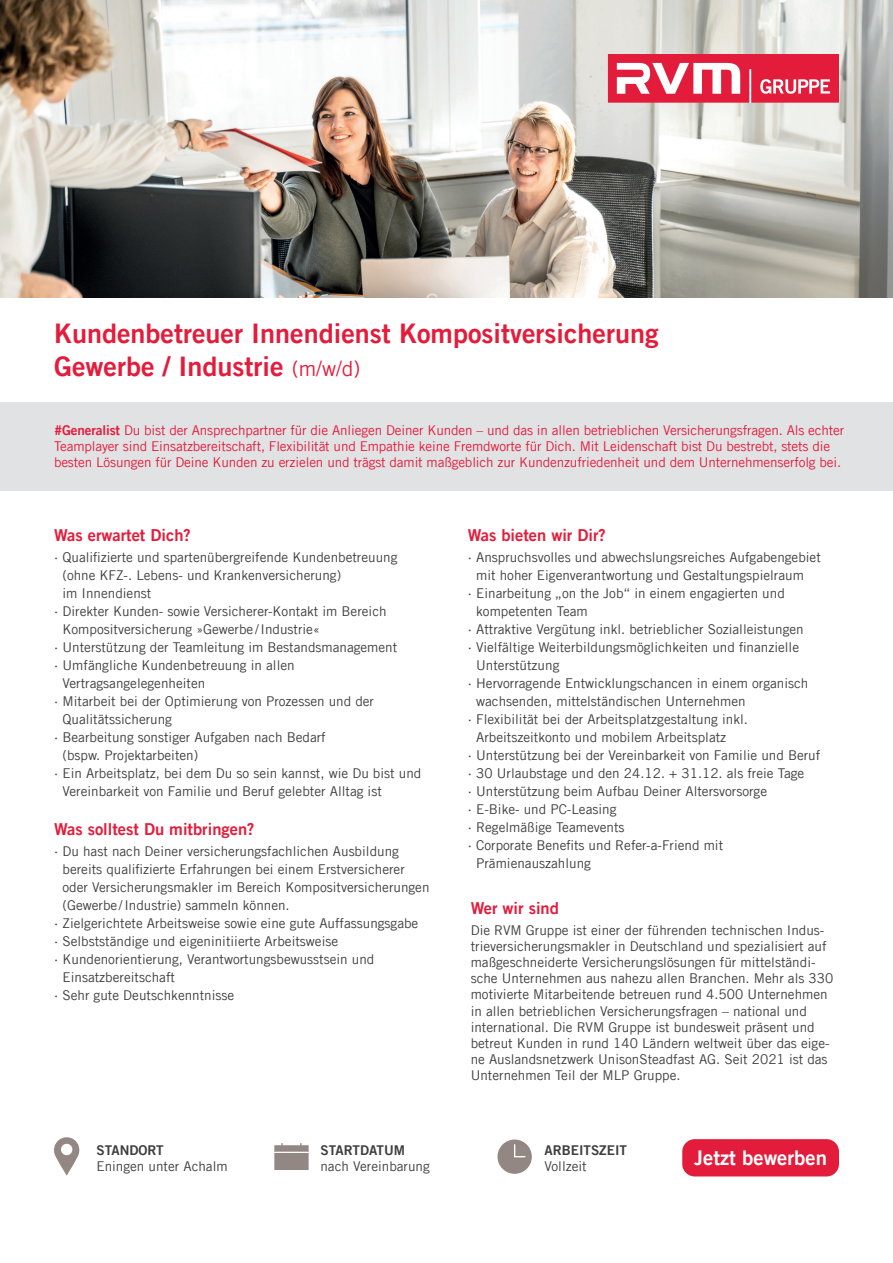
<style>
.page{position:relative;width:893px;height:1263px;background:#fff}
.page>*{position:absolute;margin:0;border:0;box-sizing:border-box;transform-origin:0 0}
.t1{font:27px/32.4px "Trade Gothic LT Com Bd 2";color:#e41c3b}
.t2{font:20.4px "Trade Gothic LT Com Bd 2";color:#fff}
.t3{font:16.5px "Trade Gothic LT Com Bd 2";color:#e41c3b}
.t4{font:13.5px/16.2px "Trade Gothic LT Com";color:#3e3e3f}
.t5{font:13.5px/16.2px "Trade Gothic LT Com";letter-spacing:-.01em;color:#e41c3b}
.t6{font:13.5px "Trade Gothic LT Com Bd 2";color:#3e3e3f}
.s1{font-family:"Trade Gothic LT Com";font-size:21px}
.s2{font-family:"Trade Gothic LT Com Bd 2"}
</style>
<div class="page">
<div style="left:0;top:402px;width:893px;height:89px;background:#e1e2e4"></div>
<img style="left:0;top:0;width:893px;height:298px">
<div style="left:498px;top:1140px;width:33px;height:33px;background:#938784;border-radius:50%"></div>
<div style="left:497px;top:1139px;width:35px;height:35px;border:1px solid #938784;border-radius:50%"></div>
<svg style="left:514px;top:1143px;width:12px;height:15px"></svg>
<svg style="left:54px;top:1137px;width:26px;height:39px"></svg>
<div style="left:61px;top:1144px;width:11px;height:11px;background:#fff;border-radius:50%"></div>
<svg style="left:274px;top:1143px;width:35px;height:27px"></svg>
<hr style="left:273px;top:1152px;width:37px;height:1px;background:#fff">
<div style="left:682px;top:1139px;width:157px;height:37px;background:#e41c3b;border-radius:12px"></div>
<svg style="left:608px;top:54px;width:231px;height:49px"></svg>
<h1 class="t1" style="left:54px;top:317px;width:606px">Kundenbetreuer Innendienst Kompositversicherung<br>Gewerbe / Industrie <span class="s1">(m/w/d)</span></h1>
<p class="t5" style="left:54px;top:421px;width:792px"><span class="s2">#Generalist</span> Du bist der Ansprechpartner für die Anliegen Deiner Kunden – und das in allen betrieblichen Versicherungsfragen. Als echter<br>Teamplayer sind Einsatzbereitschaft, Flexibilität und Empathie keine Fremdworte für Dich. Mit Leidenschaft bist Du bestrebt, stets die besten Lösungen für Deine Kunden zu erzielen und trägst damit maßgeblich zur Kundenzufriedenheit und dem Unternehmenserfolg bei.</p>
<p class="t3" style="left:54px;top:525px;width:138px">Was erwartet Dich?</p>
<p class="t4" style="left:54px;top:549px;width:345px">· Qualifizierte und spartenübergreifende Kundenbetreuung</p>
<p class="t4" style="left:63px;top:567px;width:280px">(ohne KFZ-. Lebens- und Krankenversicherung)</p>
<p class="t4" style="left:63px;top:585px;width:90px">im Innendienst</p>
<p class="t4" style="left:54px;top:603px;width:334px">· Direkter Kunden- sowie Versicherer-Kontakt im Bereich</p>
<p class="t4" style="left:63px;top:621px;width:259px">Kompositversicherung »Gewerbe / Industrie«</p>
<p class="t4" style="left:54px;top:639px;width:345px">· Unterstützung der Teamleitung im Bestandsmanagement</p>
<p class="t4" style="left:54px;top:657px;width:242px">· Umfängliche Kundenbetreuung in allen</p>
<p class="t4" style="left:63px;top:675px;width:144px">Vertragsangelegenheiten</p>
<p class="t4" style="left:54px;top:693px;width:322px">· Mitarbeit bei der Optimierung von Prozessen und der</p>
<p class="t4" style="left:63px;top:711px;width:111px">Qualitätssicherung</p>
<p class="t4" style="left:54px;top:729px;width:273px">· Bearbeitung sonstiger Aufgaben nach Bedarf</p>
<p class="t4" style="left:63px;top:747px;width:137px">(bspw. Projektarbeiten)</p>
<p class="t4" style="left:54px;top:765px;width:369px">· Ein Arbeitsplatz, bei dem Du so sein kannst, wie Du bist und</p>
<p class="t4" style="left:63px;top:783px;width:321px">Vereinbarkeit von Familie und Beruf gelebter Alltag ist</p>
<p class="t3" style="left:54px;top:819px;width:202px">Was solltest Du mitbringen?</p>
<p class="t4" style="left:54px;top:843px;width:346px">· Du hast nach Deiner versicherungsfachlichen Ausbildung</p>
<p class="t4" style="left:63px;top:861px;width:344px">bereits qualifizierte Erfahrungen bei einem Erstversicherer</p>
<p class="t4" style="left:63px;top:879px;width:368px">oder Versicherungsmakler im Bereich Kompositversicherungen</p>
<p class="t4" style="left:63px;top:897px;width:229px">(Gewerbe / Industrie) sammeln können.</p>
<p class="t4" style="left:54px;top:915px;width:366px">· Zielgerichtete Arbeitsweise sowie eine gute Auffassungsgabe</p>
<p class="t4" style="left:54px;top:933px;width:286px">· Selbstständige und eigeninitiierte Arbeitsweise</p>
<p class="t4" style="left:54px;top:951px;width:322px">· Kundenorientierung, Verantwortungsbewusstsein und</p>
<p class="t4" style="left:63px;top:969px;width:114px">Einsatzbereitschaft</p>
<p class="t4" style="left:54px;top:987px;width:182px">· Sehr gute Deutschkenntnisse</p>
<p class="t6" style="left:96px;top:1142px;width:69px">STANDORT</p>
<p class="t4" style="left:96px;top:1158px;width:133px">Eningen unter Achalm</p>
<p class="t6" style="left:320px;top:1142px;width:86px">STARTDATUM</p>
<p class="t4" style="left:320px;top:1158px;width:111px">nach Vereinbarung</p>
<p class="t3" style="left:468px;top:525px;width:140px">Was bieten wir Dir?</p>
<p class="t4" style="left:468px;top:549px;width:355px">· Anspruchsvolles und abwechslungsreiches Aufgabengebiet</p>
<p class="t4" style="left:476px;top:567px;width:329px">mit hoher Eigenverantwortung und Gestaltungspielraum</p>
<p class="t4" style="left:468px;top:585px;width:319px">· Einarbeitung „on the Job“ in einem engagierten und</p>
<p class="t4" style="left:476px;top:603px;width:113px">kompetenten Team</p>
<p class="t4" style="left:468px;top:621px;width:338px">· Attraktive Vergütung inkl. betrieblicher Sozialleistungen</p>
<p class="t4" style="left:468px;top:639px;width:333px">· Vielfältige Weiterbildungsmöglichkeiten und finanzielle</p>
<p class="t4" style="left:476px;top:657px;width:85px">Unterstützung</p>
<p class="t4" style="left:468px;top:675px;width:342px">· Hervorragende Entwicklungschancen in einem organisch</p>
<p class="t4" style="left:476px;top:693px;width:271px">wachsenden, mittelständischen Unternehmen</p>
<p class="t4" style="left:468px;top:711px;width:282px">· Flexibilität bei der Arbeitsplatzgestaltung inkl.</p>
<p class="t4" style="left:476px;top:729px;width:252px">Arbeitszeitkonto und mobilem Arbeitsplatz</p>
<p class="t4" style="left:468px;top:747px;width:354px">· Unterstützung bei der Vereinbarkeit von Familie und Beruf</p>
<p class="t4" style="left:468px;top:765px;width:338px">· 30 Urlaubstage und den 24.12. + 31.12. als freie Tage</p>
<p class="t4" style="left:468px;top:783px;width:301px">· Unterstützung beim Aufbau Deiner Altersvorsorge</p>
<p class="t4" style="left:468px;top:801px;width:150px">· E-Bike- und PC-Leasing</p>
<p class="t4" style="left:468px;top:819px;width:158px">· Regelmäßige Teamevents</p>
<p class="t4" style="left:468px;top:837px;width:257px">· Corporate Benefits und Refer-a-Friend mit</p>
<p class="t4" style="left:476px;top:855px;width:116px">Prämienauszahlung</p>
<p class="t3" style="left:471px;top:897px;width:90px">Wer wir sind</p>
<p class="t4" style="left:471px;top:921px;width:364px">Die RVM Gruppe ist einer der führenden technischen Indus&shy;trieversicherungsmakler in Deutschland und spezialisiert auf maßgeschneiderte Versicherungslösungen für mittelständi&shy;sche Unternehmen aus nahezu allen Branchen. Mehr als 330 motivierte Mitarbeitende betreuen rund 4.500 Unternehmen in allen betrieblichen Versicherungsfragen – national und international. Die RVM Gruppe ist bundesweit präsent und betreut Kunden in rund 140 Ländern weltweit über das eige&shy;ne Auslandsnetzwerk UnisonSteadfast AG. Seit 2021 ist das Unternehmen Teil der MLP Gruppe.</p>
<p class="t6" style="left:544px;top:1142px;width:84px">ARBEITSZEIT</p>
<p class="t4" style="left:544px;top:1158px;width:44px">Vollzeit</p>
<h2 class="t2" style="left:694px;top:1145px;width:134px">Jetzt bewerben</h2>
</div>
